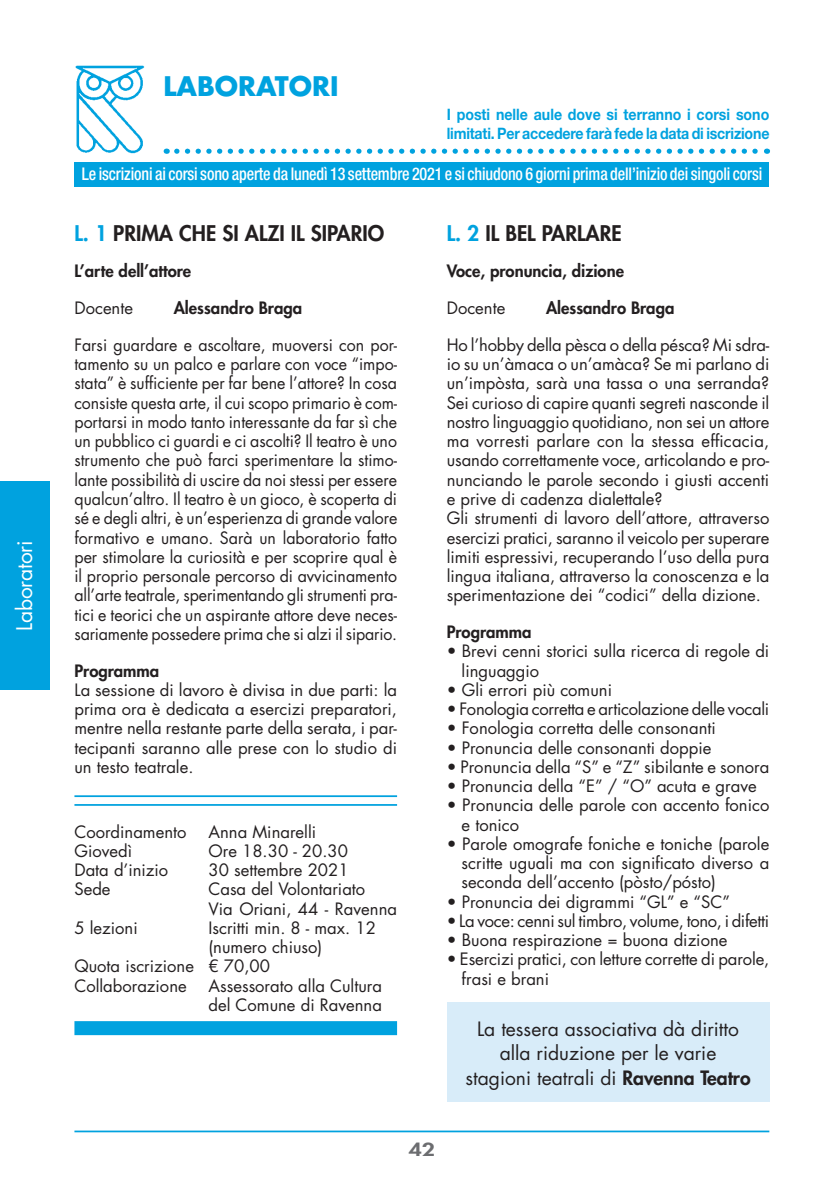
<style>
.page{position:relative;width:819px;height:1191px;background:#fff}
.page>*{position:absolute;margin:0;border:0;box-sizing:border-box;transform-origin:0 0}
.t1{font:700 26.25px "Futura Std";color:#00a2df}
.t2{font:800 21px "Futura Std";color:#231f20}
.t3{font:21px "Futura Std";letter-spacing:-.01em;color:#fff}
.t4{font:19.25px "Futura Std";color:#231f20}
.Normale{font:500 condensed 17.5px "Helvetica Neue LT Std";letter-spacing:-.01em;color:#fff;scale:.92 1}
.t5{font:800 17.5px "Futura Std";color:#6c6d70;scale:1.3 1}
.WW-coordinamento{font:16.62px/19.2px "Futura Std";color:#231f20;text-align:justify}
.WW-coordinamento-2{font:16.62px/19.2px "Futura Std";color:#231f20;text-align:justify;scale:.96 1}
.t6{font:800 16.62px "Futura Std";color:#231f20}
.WW-coordinamento-3{font:16.62px "Futura Std";letter-spacing:-.02em;color:#231f20}
.t7{font:700 15.75px/19.2px "Helvetica Neue LT Std";letter-spacing:-.015em;color:#00a2df;scale:.9 1}
.s1{color:#00a2df}
.s2{font-weight:800}
</style>
<div class="page">
<img style="left:75px;top:65px;width:69px;height:88px">
<svg style="left:177px;top:149px;width:590px;height:5px"></svg>
<div style="left:74px;top:162px;width:695px;height:25px;background:#00a2df"></div>
<div style="left:0;top:481px;width:50px;height:209px;background:#00a2df"></div>
<hr style="left:74px;top:1130px;width:695px;height:2px;background:#00a2df">
<hr style="left:74px;top:795px;width:323px;height:2px;background:#00a2df">
<hr style="left:74px;top:804px;width:323px;height:2px;background:#00a2df">
<div style="left:74px;top:1021px;width:323px;height:14px;background:#00a2df"></div>
<div style="left:446px;top:1002px;width:323px;height:99px;background:#d8ecf9"></div>
<p class="t3" style="left:11px;top:631px;width:92px;rotate:-90deg">Laboratori</p>
<p class="t1" style="left:163px;top:69px;width:176px">LABORATORI</p>
<p class="t7" style="left:446px;top:104px;width:360px">I posti nelle aule dove si terranno i corsi sono limitati. Per accedere farà fede la data di iscrizione</p>
<p class="Normale" style="left:82px;top:164px;width:741px">Le iscrizioni ai corsi sono aperte da lunedì 13 settembre 2021 e si chiudono 6 giorni prima dell’inizio dei singoli corsi</p>
<p class="t2" style="left:74px;top:220px;width:311px"><span class="s1">L. 1</span> PRIMA CHE SI ALZI IL SIPARIO</p>
<p class="t6" style="left:74px;top:261px;width:118px">L’arte dell’attore</p>
<p class="WW-coordinamento" style="left:74px;top:299px;width:60px">Docente</p>
<p class="t6" style="left:174px;top:297px;width:130px">Alessandro Braga</p>
<p class="WW-coordinamento-2" style="left:74px;top:335px;width:338px">Farsi guardare e ascoltare, muoversi con por&shy;tamento su un palco e parlare con voce “impo&shy;stata” è sufficiente per far bene l’attore? In cosa consiste questa arte, il cui scopo primario è com&shy;portarsi in modo tanto interessante da far sì che un pubblico ci guardi e ci ascolti? Il teatro è uno strumento che può farci sperimentare la stimo&shy;lante possibilità di uscire da noi stessi per essere qualcun’altro. Il teatro è un gioco, è scoperta di sé e degli altri, è un’esperienza di grande valore formativo e umano. Sarà un laboratorio fatto per stimolare la curiosità e per scoprire qual è il proprio personale percorso di avvicinamento all’arte teatrale, sperimentando gli strumenti pra&shy;tici e teorici che un aspirante attore deve neces&shy;sariamente possedere prima che si alzi il sipario.</p>
<p class="t6" style="left:74px;top:660px;width:86px">Programma</p>
<p class="WW-coordinamento" style="left:74px;top:680px;width:324px">La sessione di lavoro è divisa in due parti: la prima ora è dedicata a esercizi preparatori, mentre nella restante parte della serata, i par&shy;tecipanti saranno alle prese con lo studio di un testo teatrale.</p>
<p class="WW-coordinamento" style="left:74px;top:822px;width:114px">Coordinamento</p>
<p class="WW-coordinamento" style="left:208px;top:822px;width:109px">Anna Minarelli</p>
<p class="WW-coordinamento" style="left:74px;top:841px;width:59px">Giovedì</p>
<p class="WW-coordinamento" style="left:208px;top:841px;width:141px">Ore 18.30 - 20.30</p>
<p class="WW-coordinamento" style="left:74px;top:860px;width:95px">Data d’inizio</p>
<p class="WW-coordinamento" style="left:208px;top:860px;width:142px">30 settembre 2021</p>
<p class="WW-coordinamento" style="left:74px;top:880px;width:38px">Sede</p>
<p class="WW-coordinamento" style="left:208px;top:880px;width:158px">Casa del Volontariato</p>
<p class="WW-coordinamento" style="left:208px;top:899px;width:190px">Via Oriani, 44 - Ravenna</p>
<p class="WW-coordinamento" style="left:74px;top:918px;width:65px">5 lezioni</p>
<p class="WW-coordinamento" style="left:208px;top:918px;width:169px">Iscritti min. 8 - max. 12</p>
<p class="WW-coordinamento" style="left:208px;top:937px;width:115px">(numero chiuso)</p>
<p class="WW-coordinamento" style="left:74px;top:957px;width:197px">Quota iscrizione € 70,00</p>
<p class="WW-coordinamento" style="left:74px;top:976px;width:114px">Collaborazione</p>
<p class="WW-coordinamento" style="left:208px;top:976px;width:175px">Assessorato alla Cultura</p>
<p class="WW-coordinamento" style="left:208px;top:995px;width:175px">del Comune di Ravenna</p>
<p class="t2" style="left:446px;top:220px;width:176px"><span class="s1">L. 2</span> IL BEL PARLARE</p>
<p class="t6" style="left:446px;top:261px;width:179px">Voce, pronuncia, dizione</p>
<p class="WW-coordinamento" style="left:446px;top:299px;width:60px">Docente</p>
<p class="t6" style="left:546px;top:297px;width:130px">Alessandro Braga</p>
<p class="WW-coordinamento" style="left:446px;top:335px;width:324px">Ho l’hobby della pèsca o della pésca? Mi sdra&shy;io su un’àmaca o un’amàca? Se mi parlano di un’impòsta, sarà una tassa o una serranda?<br>Sei curioso di capire quanti segreti nasconde il nostro linguaggio quotidiano, non sei un attore ma vorresti parlare con la stessa efficacia, usando correttamente voce, articolando e pro&shy;nunciando le parole secondo i giusti accenti e prive di cadenza dialettale?</p>
<p class="WW-coordinamento" style="left:446px;top:509px;width:324px">Gli strumenti di lavoro dell’attore, attraverso esercizi pratici, saranno il veicolo per superare limiti espressivi, recuperando l’uso della pura lingua italiana, attraverso la conoscenza e la sperimentazione dei “codici” della dizione.</p>
<p class="t6" style="left:446px;top:621px;width:86px">Programma</p>
<p class="WW-coordinamento" style="left:461px;top:642px;width:309px;text-indent:-15px">• Brevi cenni storici sulla ricerca di regole di linguaggio</p>
<p class="WW-coordinamento" style="left:446px;top:680px;width:167px">• Gli errori più comuni</p>
<p class="WW-coordinamento-3" style="left:446px;top:698px;width:324px">• Fonologia corretta e articolazione delle vocali</p>
<p class="WW-coordinamento" style="left:446px;top:719px;width:270px">• Fonologia corretta delle consonanti</p>
<p class="WW-coordinamento" style="left:446px;top:738px;width:266px">• Pronuncia delle consonanti doppie</p>
<p class="WW-coordinamento" style="left:446px;top:757px;width:324px">• Pronuncia della “S” e “Z” sibilante e sonora</p>
<p class="WW-coordinamento" style="left:446px;top:776px;width:311px">• Pronuncia della “E” / “O” acuta e grave</p>
<p class="WW-coordinamento" style="left:461px;top:796px;width:309px;text-indent:-15px">• Pronuncia delle parole con accento fonico e tonico</p>
<p class="WW-coordinamento" style="left:461px;top:834px;width:309px;text-indent:-15px">• Parole omografe foniche e toniche (parole scritte uguali ma con significato diverso a seconda dell’accento (pòsto/pósto)</p>
<p class="WW-coordinamento" style="left:446px;top:892px;width:285px">• Pronuncia dei digrammi “GL” e “SC”</p>
<p class="WW-coordinamento-3" style="left:446px;top:910px;width:324px">• La voce: cenni sul timbro, volume, tono, i difetti</p>
<p class="WW-coordinamento" style="left:446px;top:930px;width:282px">• Buona respirazione = buona dizione</p>
<p class="WW-coordinamento" style="left:461px;top:950px;width:309px;text-indent:-15px">• Esercizi pratici, con letture corrette di parole, frasi e brani</p>
<p class="t4" style="left:477px;top:1016px;width:263px">La tessera associativa dà diritto</p>
<p class="t4" style="left:499px;top:1040px;width:218px">alla riduzione per le varie</p>
<p class="t4" style="left:465px;top:1065px;width:286px">stagioni teatrali di <span class="s2">Ravenna Teatro</span></p>
<p class="t5" style="left:409px;top:1138px;width:22px">42</p>
</div>
